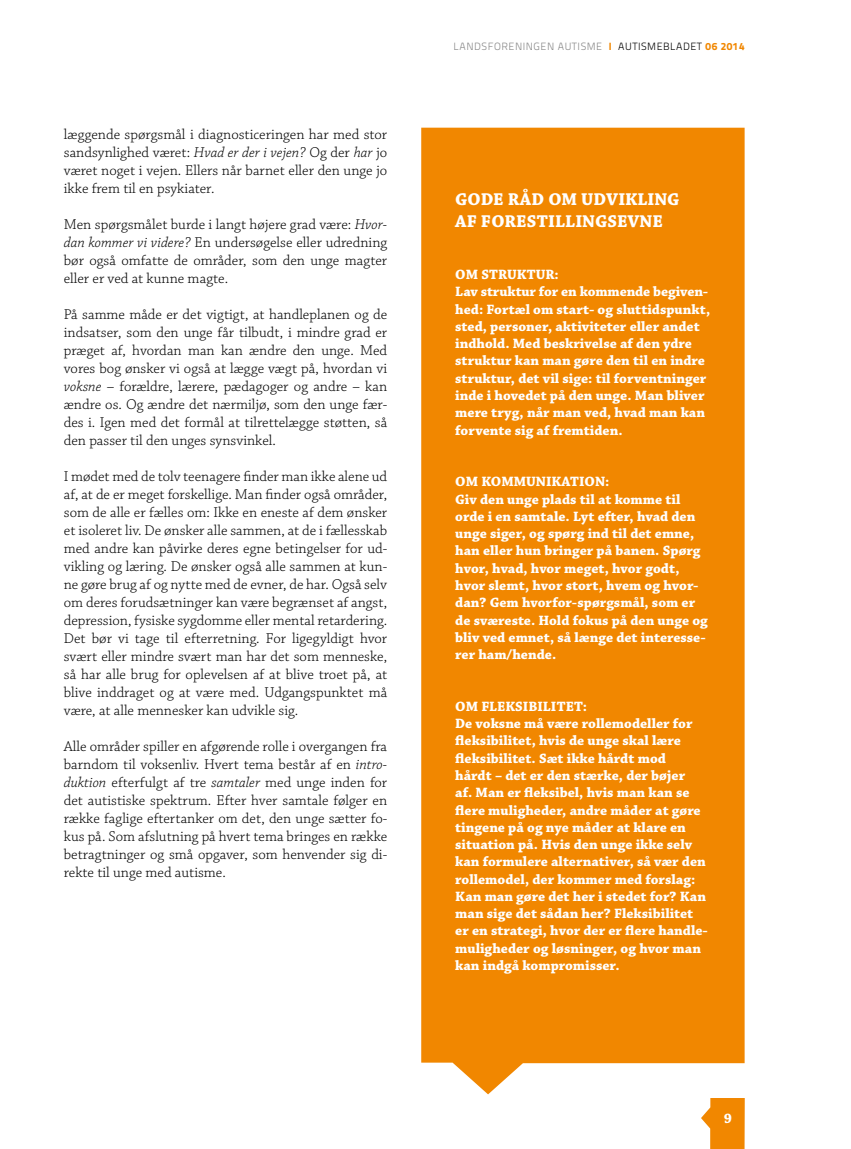
<style>
.page{position:relative;width:851px;height:1149px;background:#fff}
.page>*{position:absolute;margin:0;border:0;box-sizing:border-box;transform-origin:0 0}
.t1{font:700 18px/22.5px "Chaparral Pro";color:#fff}
.t2{font:300 15px/18px "Chaparral Pro";color:#000;text-align:justify}
.t3{font:700 14.55px "Chaparral Pro";color:#fff}
.t4{font:700 14.25px/17.2px "Chaparral Pro";color:#fff}
.t5{font:300 10.5px "Titillium Text 22 L";letter-spacing:.05em;color:#878787}
.s1{font-style:italic}
.s2{font-weight:800;color:#f18700}
.s3{color:#000}
</style>
<div class="page">
<svg style="left:701px;top:1098px;width:43px;height:50px"></svg>
<div style="left:421px;top:128px;width:323px;height:965px;background:#f18700"></div>
<p class="t2" style="left:64px;top:126px;width:325px">læggende spørgsmål i diagnosticeringen har med stor sandsynlighed været: <span class="s1">Hvad er der i vejen?</span> Og der <span class="s1">har</span> jo været noget i vejen. Ellers når barnet eller den unge jo ikke frem til en psykiater.</p>
<p class="t2" style="left:64px;top:216px;width:325px">Men spørgsmålet burde i langt højere grad være: <span class="s1">Hvor&shy;dan kommer vi videre?</span> En undersøgelse eller udredning bør også omfatte de områder, som den unge magter eller er ved at kunne magte.</p>
<p class="t2" style="left:64px;top:306px;width:325px">På samme måde er det vigtigt, at handleplanen og de indsatser, som den unge får tilbudt, i mindre grad er præget af, hvordan man kan ændre den unge. Med vores bog ønsker vi også at lægge vægt på, hvordan vi <span class="s1">voksne</span> – forældre, lærere, pædagoger og andre – kan ændre os. Og ændre det nærmiljø, som den unge fær&shy;des i. Igen med det formål at tilrettelægge støtten, så den passer til den unges synsvinkel.</p>
<p class="t2" style="left:64px;top:468px;width:325px">I mødet med de tolv teenagere finder man ikke alene ud af, at de er meget forskellige. Man finder også områder, som de alle er fælles om: Ikke en eneste af dem ønsker et isoleret liv. De ønsker alle sammen, at de i fællesskab med andre kan påvirke deres egne betingelser for ud&shy;vikling og læring. De ønsker også alle sammen at kun&shy;ne gøre brug af og nytte med de evner, de har. Også selv om deres forudsætninger kan være begrænset af angst, depression, fysiske sygdomme eller mental retardering.<br>Det bør vi tage til efterretning. For ligegyldigt hvor svært eller mindre svært man har det som menneske, så har alle brug for oplevelsen af at blive troet på, at blive inddraget og at være med. Udgangspunktet må være, at alle mennesker kan udvikle sig.</p>
<p class="t2" style="left:64px;top:738px;width:325px">Alle områder spiller en afgørende rolle i overgangen fra barndom til voksenliv. Hvert tema består af en <span class="s1">intro&shy;duktion</span> efterfulgt af tre <span class="s1">samtaler</span> med unge inden for det autistiske spektrum. Efter hver samtale følger en række faglige eftertanker om det, den unge sætter fo&shy;kus på. Som afslutning på hvert tema bringes en række betragtninger og små opgaver, som henvender sig di&shy;rekte til unge med autisme.</p>
<p class="t5" style="left:453px;top:39px;width:292px">LANDSFORENINGEN AUTISME <span class="s2">I</span> <span class="s3">AUTISMEBLADET</span> <span class="s2">06 2014</span></p>
<p class="t1" style="left:455px;top:188px;width:226px">GODE RÅD OM UDVIKLING<br>AF FORESTILLINGSEVNE</p>
<p class="t4" style="left:455px;top:266px;width:45px">Om struktur</p>
<p class="t4" style="left:455px;top:266px;width:256px;text-indent:99px">:<br>Lav struktur for en kommende begiven&shy;hed: Fortæl om start- og sluttidspunkt, sted, personer, aktiviteter eller andet indhold. Med beskrivelse af den ydre struktur kan man gøre den til en indre struktur, det vil sige: til forventninger inde i hovedet på den unge. Man bliver mere tryg, når man ved, hvad man kan forvente sig af fremtiden.</p>
<p class="t4" style="left:455px;top:473px;width:38px">Om kommu</p>
<p class="t4" style="left:455px;top:473px;width:254px;text-indent:81px">nikation:<br>Giv den unge plads til at komme til orde i en samtale. Lyt efter, hvad den unge siger, og spørg ind til det emne, han eller hun bringer på banen. Spørg hvor, hvad, hvor meget, hvor godt, hvor slemt, hvor stort, hvem og hvor&shy;dan? Gem hvorfor-spørgsmål, som er de sværeste. Hold fokus på den unge og bliv ved emnet, så længe det interesse&shy;rer ham/hende.</p>
<p class="t4" style="left:455px;top:698px;width:90px">Om fleksibilit</p>
<p class="t4" style="left:455px;top:698px;width:254px;text-indent:110px">et:<br>De voksne må være rollemodeller for fleksibilitet, hvis de unge skal lære fleksibilitet. Sæt ikke hårdt mod<br>hårdt – det er den stærke, der bøjer<br>af. Man er fleksibel, hvis man kan se flere muligheder, andre måder at gøre tingene på og nye måder at klare en situation på. Hvis den unge ikke selv kan formulere alternativer, så vær den rollemodel, der kommer med forslag:<br>Kan man gøre det her i stedet for? Kan man sige det sådan her? Fleksibilitet er en strategi, hvor der er flere handle&shy;muligheder og løsninger, og hvor man kan indgå kompromisser.</p>
<p class="t3" style="left:723px;top:1109px;width:10px">9</p>
</div>
